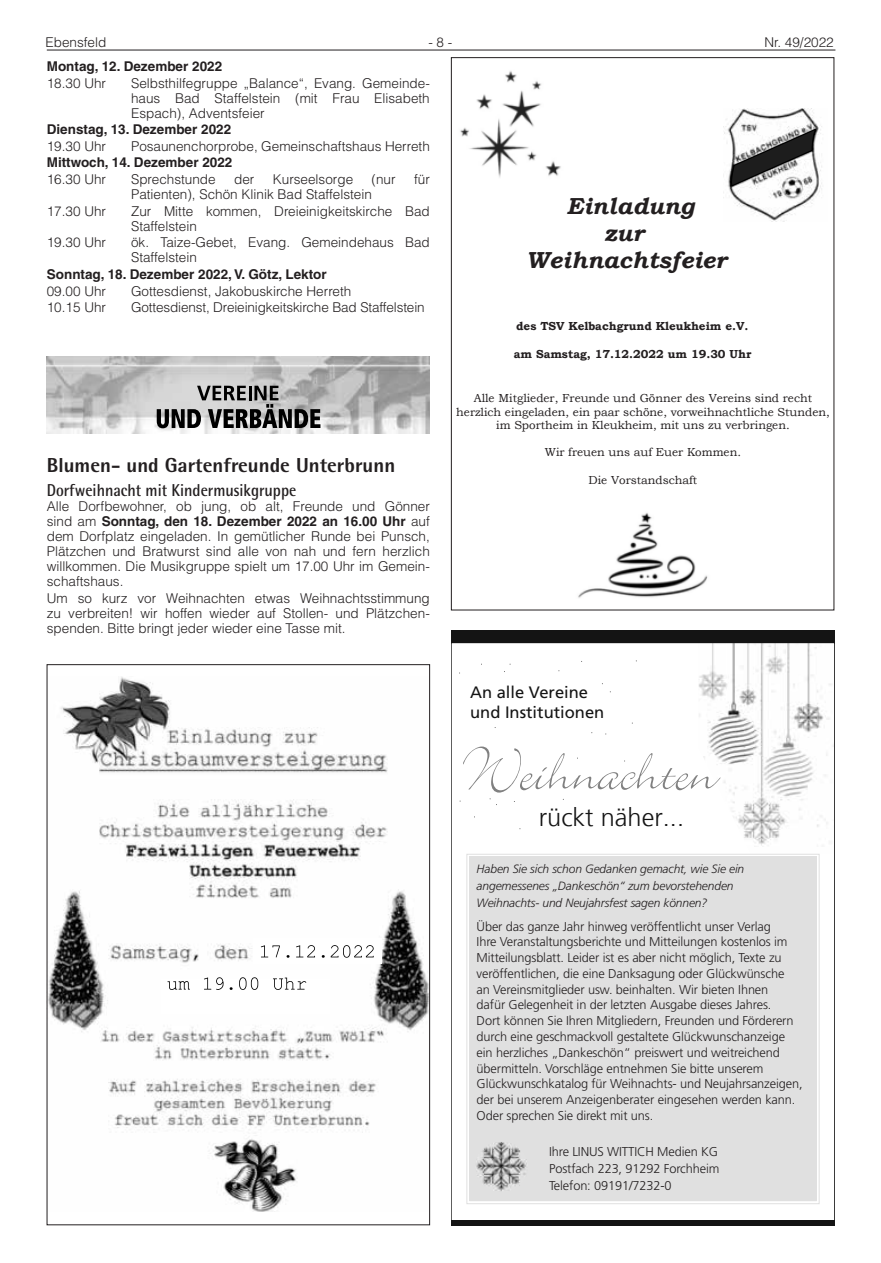
<style>
.page{position:relative;width:881px;height:1263px;background:#fff}
.page>*{position:absolute;margin:0;border:0;box-sizing:border-box;transform-origin:0 0}
.t1{font:67.65px "Bickley Script Plain";color:#808080;scale:.95 1}
.t2{font:300 25.35px "Frutiger";color:#141414}
.t3{font:23.1px/27.2px "Msvckm CID Font+F2";color:#231f20;text-align:center}
.t4{font:800 20.25px "Agfa Rotis Semisans";color:#231f20}
.t5{font:700 17.25px "Agfa Rotis Semisans";color:#231f20;scale:.9 1}
.t6{font:16.5px/19.8px "Frutiger LT";color:#141414}
.t7{font:300 13.5px/15px "Helvetica LT";color:#231f20;text-align:justify}
.t8{font:700 13.5px "Helvetica LT";color:#231f20}
.t9{font:300 12.75px/15.8px "Frutiger LT";letter-spacing:-.01em;color:#231f20}
.t10{font:italic 300 12px/16.8px "Frutiger LT";letter-spacing:-.01em;color:#231f20}
.t11{font:11.7px/13.6px "Khwpvj CID Font+F4";color:#231f20;text-align:center}
.t12{font:11.7px "Vbnfmg CID Font+F3";color:#231f20}
.s1{font-weight:700}
</style>
<div class="page">
<hr style="left:47px;top:50px;width:788px;height:1px;background:#231f20">
<img style="left:460px;top:71px;width:101px;height:107px">
<img style="left:578px;top:513px;width:130px;height:85px">
<img style="left:723px;top:109px;width:99px;height:112px">
<svg style="left:730px;top:129px;width:86px;height:57px"></svg>
<img style="left:698px;top:642px;width:135px;height:204px">
<div style="left:451px;top:630px;width:382px;height:12px;background:#141414"></div>
<div style="left:451px;top:1220px;width:382px;height:5px;background:#141414"></div>
<div style="left:466px;top:854px;width:353px;height:350px;background:#e0e0e0"></div>
<div style="left:469px;top:857px;width:347px;height:344px;border:3px solid #e0e0e0"></div>
<img style="left:475px;top:1142px;width:52px;height:50px">
<img style="left:47px;top:357px;width:382px;height:76px">
<svg style="left:157px;top:386px;width:163px;height:42px;background:#858585"></svg>
<img style="left:49px;top:677px;width:378px;height:534px">
<div style="left:252px;top:938px;width:129px;height:26px;background:#fff"></div>
<div style="left:161px;top:979px;width:168px;height:34px;background:#fff"></div>
<svg style="left:261px;top:945px;width:19px;height:12px"></svg>
<svg style="left:296px;top:945px;width:19px;height:12px"></svg>
<svg style="left:330px;top:945px;width:43px;height:13px"></svg>
<svg style="left:167px;top:981px;width:23px;height:9px"></svg>
<svg style="left:204px;top:977px;width:19px;height:13px"></svg>
<svg style="left:239px;top:977px;width:19px;height:13px"></svg>
<svg style="left:273px;top:977px;width:33px;height:13px"></svg>
<p class="t7" style="left:45px;top:34px;width:62px">Ebensfeld</p>
<p class="t7" style="left:428px;top:34px;width:26px">- 8 -</p>
<p class="t7" style="left:764px;top:34px;width:71px">Nr. 49/2022</p>
<p class="t8" style="left:47px;top:58px;width:177px">Montag, 12. Dezember 2022</p>
<p class="t7" style="left:47px;top:75px;width:61px">18.30 Uhr</p>
<p class="t7" style="left:131px;top:75px;width:300px">Selbsthilfegruppe „Balance“, Evang. Gemeinde&shy;haus Bad Staffelstein (mit Frau Elisabeth Espach), Adventsfeier</p>
<p class="t8" style="left:47px;top:121px;width:186px">Dienstag, 13. Dezember 2022</p>
<p class="t7" style="left:47px;top:138px;width:61px">19.30 Uhr</p>
<p class="t7" style="left:131px;top:138px;width:300px">Posaunenchorprobe, Gemeinschaftshaus Herreth</p>
<p class="t8" style="left:47px;top:154px;width:187px">Mittwoch, 14. Dezember 2022</p>
<p class="t7" style="left:47px;top:171px;width:61px">16.30 Uhr</p>
<p class="t7" style="left:131px;top:171px;width:86px">Sprechstunde</p>
<p class="t7" style="left:234px;top:171px;width:22px">der</p>
<p class="t7" style="left:273px;top:171px;width:82px">Kurseelsorge</p>
<p class="t7" style="left:371px;top:171px;width:26px">(nur</p>
<p class="t7" style="left:414px;top:171px;width:17px">für</p>
<p class="t7" style="left:131px;top:186px;width:242px">Patienten), Schön Klinik Bad Staffelstein</p>
<p class="t7" style="left:47px;top:203px;width:61px">17.30 Uhr</p>
<p class="t7" style="left:131px;top:203px;width:300px">Zur Mitte kommen, Dreieinigkeitskirche Bad<br>Staffelstein</p>
<p class="t7" style="left:47px;top:235px;width:61px">19.30 Uhr</p>
<p class="t7" style="left:131px;top:235px;width:300px">ök. Taize-Gebet, Evang. Gemeindehaus Bad<br>Staffelstein</p>
<p class="t8" style="left:47px;top:266px;width:281px">Sonntag, 18. Dezember 2022, V. Götz, Lektor</p>
<p class="t7" style="left:47px;top:283px;width:61px">09.00 Uhr</p>
<p class="t7" style="left:131px;top:283px;width:222px">Gottesdienst, Jakobuskirche Herreth</p>
<p class="t7" style="left:47px;top:300px;width:61px">10.15 Uhr</p>
<p class="t7" style="left:131px;top:300px;width:295px">Gottesdienst, Dreieinigkeitskirche Bad Staffelstein</p>
<h3 class="t4" style="left:47px;top:452px;width:350px">Blumen- und Gartenfreunde Unterbrunn</h3>
<p class="t5" style="left:47px;top:479px;width:278px">Dorfweihnacht mit Kindermusikgruppe</p>
<p class="t7" style="left:47px;top:498px;width:384px">Alle Dorfbewohner, ob jung, ob alt, Freunde und Gönner sind am <span class="s1">Sonntag, den 18. Dezember 2022 an 16.00 Uhr</span> auf dem Dorfplatz eingeladen. In gemütlicher Runde bei Punsch, Plätzchen und Bratwurst sind alle von nah und fern herzlich willkommen. Die Musikgruppe spielt um 17.00 Uhr im Gemein&shy;schaftshaus.</p>
<p class="t7" style="left:47px;top:590px;width:384px">Um so kurz vor Weihnachten etwas Weihnachtsstimmung zu verbreiten! wir hoffen wieder auf Stollen- und Plätzchen&shy;spenden. Bitte bringt jeder wieder eine Tasse mit.</p>
<h3 class="t3" style="left:525px;top:192px;width:202px">Einladung<br>zur<br>Weihnachtsfeier</h3>
<p class="t12" style="left:516px;top:318px;width:234px">des TSV Kelbachgrund Kleukheim e.V.</p>
<p class="t12" style="left:513px;top:345px;width:239px">am Samstag, 17.12.2022 um 19.30 Uhr</p>
<p class="t11" style="left:456px;top:391px;width:375px">Alle Mitglieder, Freunde und Gönner des Vereins sind recht herzlich eingeladen, ein paar schöne, vorweihnachtliche Stunden, im Sportheim in Kleukheim, mit uns zu verbringen.</p>
<p class="t11" style="left:544px;top:446px;width:198px">Wir freuen uns auf Euer Kommen.</p>
<p class="t11" style="left:588px;top:473px;width:110px">Die Vorstandschaft</p>
<p class="t6" style="left:470px;top:683px;width:136px">An alle Vereine und Institutionen</p>
<h1 class="t1" style="left:461px;top:726px;width:270px">Weihnachten</h1>
<h2 class="t2" style="left:538px;top:803px;width:147px">rückt näher...</h2>
<p class="t10" style="left:476px;top:861px;width:269px">Haben Sie sich schon Gedanken gemacht, wie Sie ein angemessenes „Dankeschön“ zum bevorstehenden<br>Weihnachts- und Neujahrsfest sagen können?</p>
<p class="t9" style="left:476px;top:918px;width:327px">Über das ganze Jahr hinweg veröffentlicht unser Verlag<br>Ihre Veranstaltungsberichte und Mitteilungen kostenlos im Mitteilungsblatt. Leider ist es aber nicht möglich, Texte zu veröffentlichen, die eine Danksagung oder Glückwünsche<br>an Vereinsmitglieder usw. beinhalten. Wir bieten Ihnen<br>dafür Gelegenheit in der letzten Ausgabe dieses Jahres.<br>Dort können Sie Ihren Mitgliedern, Freunden und Förderern durch eine geschmackvoll gestaltete Glückwunschanzeige ein herzliches „Dankeschön“ preiswert und weitreichend übermitteln. Vorschläge entnehmen Sie bitte unserem Glückwunschkatalog für Weihnachts- und Neujahrsanzeigen, der bei unserem Anzeigenberater eingesehen werden kann.<br>Oder sprechen Sie direkt mit uns.</p>
<p class="t9" style="left:549px;top:1143px;width:172px;line-height:16.8px;text-align:justify">Ihre LINUS WITTICH Medien KG Postfach 223, 91292 Forchheim Telefon: 09191/7232-0</p>
</div>
